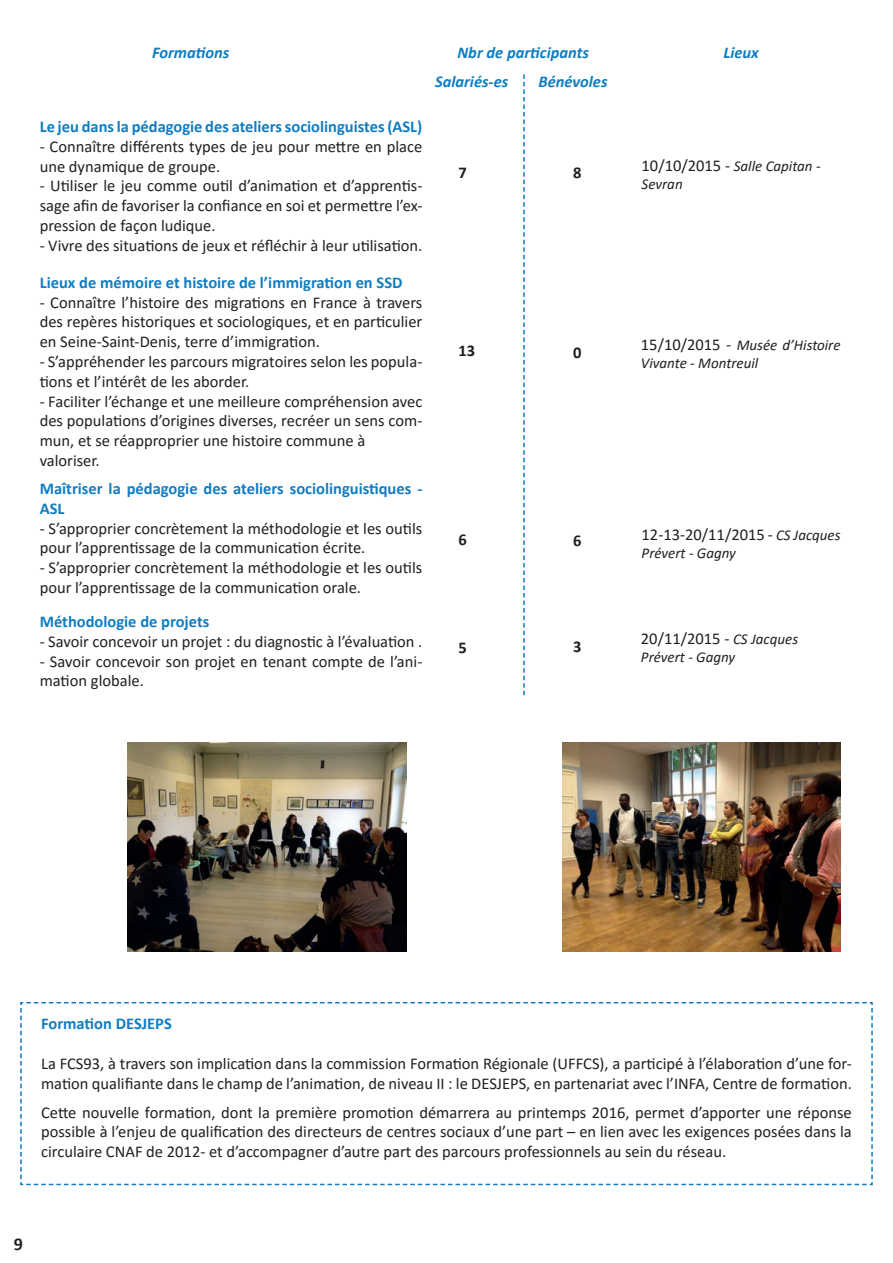
<style>
.page{position:relative;width:893px;height:1263px;background:#fff}
.page>*{position:absolute;margin:0;border:0;box-sizing:border-box;transform-origin:0 0}
.t1{font:700 18px "Calibri";color:#231f20}
.t2{font:16.5px/19.8px "Calibri";color:#231f20}
.t3{font:700 16.5px/19.8px "Calibri";color:#107dc2}
.t4{font:italic 700 16.5px/28.7px "Calibri";color:#107dc2}
.t5{font:700 16.5px "Calibri";color:#231f20}
.t6{font:italic 15px/18px "Calibri";color:#231f20}
.s1{font-style:normal;font-size:16.5px}
.s2{font-style:italic;font-size:15px}
</style>
<div class="page">
<svg style="left:20px;top:1002px;width:853px;height:184px"></svg>
<img style="left:128px;top:742px;width:278px;height:209px">
<img style="left:562px;top:742px;width:279px;height:209px">
<svg style="left:523px;top:74px;width:2px;height:621px"></svg>
<p class="t4" style="left:435px;top:38px;width:155px;text-indent:22px">Nbr de participants<br>Salariés-es</p>
<p class="t4" style="left:152px;top:38px;width:79px">Formations</p>
<p class="t4" style="left:723px;top:38px;width:37px">Lieux</p>
<p class="t4" style="left:538px;top:66px;width:71px">Bénévoles</p>
<p class="t3" style="left:40px;top:116px;width:384px">Le jeu dans la pédagogie des ateliers sociolinguistes (ASL)</p>
<p class="t2" style="left:40px;top:136px;width:384px">- Connaître différents types de jeu pour mettre en place une dynamique de groupe.</p>
<p class="t2" style="left:40px;top:176px;width:384px;text-align:justify">- Utiliser le jeu comme outil d’animation et d’apprentis&shy;sage afin de favoriser la confiance en soi et permettre l’ex&shy;pression de façon ludique.</p>
<p class="t2" style="left:40px;top:235px;width:384px">- Vivre des situations de jeux et réfléchir à leur utilisation.</p>
<p class="t3" style="left:40px;top:272px;width:364px">Lieux de mémoire et histoire de l’immigration en SSD</p>
<p class="t2" style="left:40px;top:292px;width:384px;text-align:justify">- Connaître l’histoire des migrations en France à travers des repères historiques et sociologiques, et en particulier en Seine-Saint-Denis, terre d’immigration.</p>
<p class="t2" style="left:40px;top:351px;width:384px">- S’appréhender les parcours migratoires selon les popula&shy;tions et l’intérêt de les aborder.</p>
<p class="t2" style="left:40px;top:391px;width:384px">- Faciliter l’échange et une meilleure compréhension avec des populations d’origines diverses, recréer un sens com&shy;mun, et se réapproprier une histoire commune à valoriser.</p>
<p class="t3" style="left:40px;top:478px;width:384px">Maîtriser la pédagogie des ateliers sociolinguistiques -<br>ASL</p>
<p class="t2" style="left:40px;top:518px;width:384px">- S’approprier concrètement la méthodologie et les outils pour l’apprentissage de la communication écrite.</p>
<p class="t2" style="left:40px;top:557px;width:384px">- S’approprier concrètement la méthodologie et les outils pour l’apprentissage de la communication orale.</p>
<p class="t3" style="left:40px;top:611px;width:171px">Méthodologie de projets</p>
<p class="t2" style="left:40px;top:631px;width:384px">- Savoir concevoir un projet : du diagnostic à l’évaluation .</p>
<p class="t2" style="left:40px;top:651px;width:384px">- Savoir concevoir son projet en tenant compte de l’ani&shy;mation globale.</p>
<p class="t5" style="left:458px;top:161px;width:10px">7</p>
<p class="t5" style="left:573px;top:161px;width:10px">8</p>
<p class="t6" style="left:642px;top:157px;width:181px"><span class="s1">10/10/2015 -</span> Salle Capitan -<br>Sevran</p>
<p class="t5" style="left:458px;top:339px;width:18px">13</p>
<p class="t5" style="left:573px;top:341px;width:10px">0</p>
<p class="t6" style="left:641px;top:335px;width:201px"><span class="s1">15/10/2015 -</span> Musée d’Histoire<br>Vivante - Montreuil</p>
<p class="t5" style="left:458px;top:528px;width:10px">6</p>
<p class="t5" style="left:573px;top:529px;width:10px">6</p>
<p class="t5" style="left:458px;top:636px;width:10px">5</p>
<p class="t5" style="left:573px;top:634px;width:10px">3</p>
<p class="t2" style="left:642px;top:524px;width:200px">12-13-20/11/2015 - <span class="s2">CS Jacques</span></p>
<p class="t6" style="left:642px;top:544px;width:96px">Prévert - Gagny</p>
<p class="t2" style="left:641px;top:628px;width:159px">20/11/2015 - <span class="s2">CS Jacques</span></p>
<p class="t6" style="left:641px;top:647px;width:96px">Prévert - Gagny</p>
<p class="t3" style="left:41px;top:1013px;width:132px">Formation DESJEPS</p>
<p class="t2" style="left:41px;top:1053px;width:812px">La FCS93, à travers son implication dans la commission Formation Régionale (UFFCS), a participé à l’élaboration d’une for&shy;mation qualifiante dans le champ de l’animation, de niveau II : le DESJEPS, en partenariat avec l’INFA, Centre de formation.</p>
<p class="t2" style="left:41px;top:1102px;width:812px;text-align:justify">Cette nouvelle formation, dont la première promotion démarrera au printemps 2016, permet d’apporter une réponse possible à l’enjeu de qualification des directeurs de centres sociaux d’une part – en lien avec les exigences posées dans la circulaire CNAF de 2012- et d’accompagner d’autre part des parcours professionnels au sein du réseau.</p>
<p class="t1" style="left:14px;top:1231px;width:11px">9</p>
</div>
